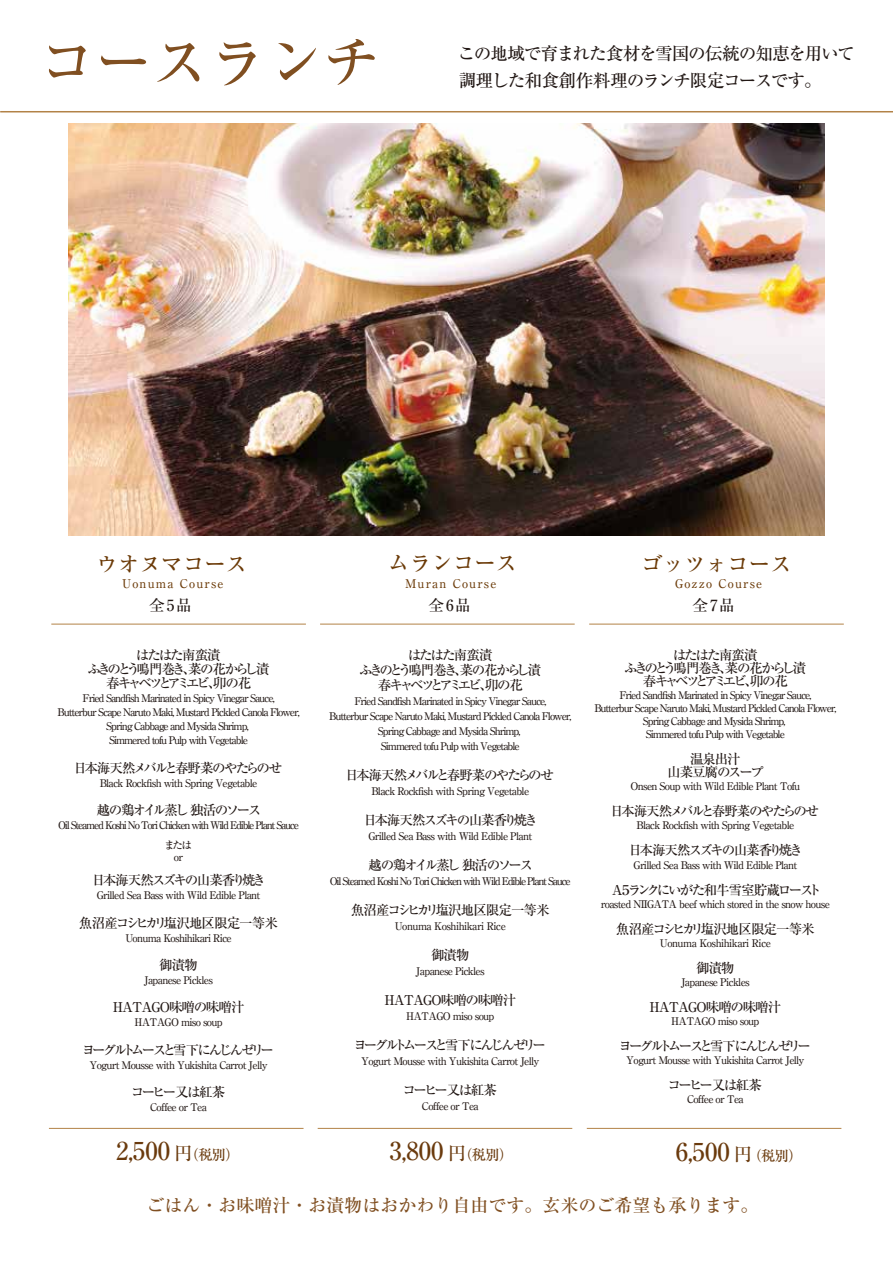
<style>
.page{position:relative;width:893px;height:1263px;background:#fff}
.page>*{position:absolute;margin:0;border:0;box-sizing:border-box;transform-origin:0 0}
.t1{font:500 57px "Ryumin Pro";color:#804f21}
.t2{font:500 24.75px "Ryumin Pro";color:#6a3a0d}
.t3{font:500 21.6px "Ryumin Pro";color:#6a3906}
.t4{font:500 18px "Ryumin Pro";color:#804f21}
.t5{font:500 17.7px/26.4px "Ryumin Pro";letter-spacing:-.06em;color:#221815}
.t6{font:500 15.45px "Ryumin Pro";letter-spacing:.12em;color:#221815}
.t7{font:500 13.5px "Ryumin Pro";letter-spacing:-.155em;color:#221815}
.t8{font:500 13.5px/15px "Ryumin Pro";letter-spacing:-.2em;color:#221815;text-align:center}
.t9{font:500 13.5px "Ryumin Pro";letter-spacing:-.07em;color:#221815}
.t10{font:500 13.5px "Ryumin Pro";letter-spacing:-.205em;color:#221815}
.t11{font:500 13.5px "Ryumin Pro";letter-spacing:-.105em;color:#221815}
.t12{font:500 13.5px/13px "Ryumin Pro";letter-spacing:-.09em;color:#221815;text-align:center}
.t13{font:500 12px "Ryumin Pro";letter-spacing:.1em;color:#6a3906}
.t14{font:500 10.5px/15px "Ryumin Pro";letter-spacing:-.085em;color:#221815;text-align:center}
.t15{font:500 10.5px "Ryumin Pro";letter-spacing:-.12em;color:#221815}
.t16{font:500 10.5px "Ryumin Pro";letter-spacing:-.05em;color:#221815}
.s1{font-size:18.15px}
.s2{font-size:14.25px}
</style>
<div class="page">
<hr style="left:589px;top:624px;width:255px;height:1px;background:#b28247">
<hr style="left:320px;top:624px;width:255px;height:1px;background:#b28247">
<hr style="left:51px;top:624px;width:255px;height:1px;background:#b28247">
<hr style="left:587px;top:1128px;width:254px;height:1px;background:#b28247">
<hr style="left:318px;top:1128px;width:254px;height:1px;background:#b28247">
<hr style="left:49px;top:1128px;width:255px;height:1px;background:#b28247">
<img style="left:69px;top:124px;width:756px;height:411px">
<hr style="left:0;top:111px;width:893px;height:1px;background:#b28247">
<h1 class="t1" style="left:38px;top:17px;width:344px">コースランチ</h1>
<h3 class="t5" style="left:458px;top:39px;width:398px">この地域で育まれた食材を雪国の伝統の知恵を用いて調理した和食創作料理のランチ限定コースです。</h3>
<h3 class="t3" style="left:97px;top:547px;width:152px">ウオヌマコース</h3>
<h3 class="t3" style="left:388px;top:546px;width:131px">ムランコース</h3>
<h3 class="t3" style="left:641px;top:547px;width:152px">ゴッツォコース</h3>
<p class="t13" style="left:122px;top:574px;width:103px">Uonuma Course</p>
<p class="t13" style="left:405px;top:574px;width:93px">Muran Course</p>
<p class="t13" style="left:675px;top:574px;width:89px">Gozzo Course</p>
<h3 class="t6" style="left:149px;top:593px;width:44px">全5品</h3>
<h3 class="t6" style="left:429px;top:593px;width:44px">全6品</h3>
<h3 class="t6" style="left:692px;top:593px;width:44px">全7品</h3>
<p class="t8" style="left:87px;top:647px;width:184px;line-height:14.1px">はたはた南蛮漬<br>ふきのとう鳴門巻き、菜の花からし漬春キャベツとアミエビ、卯の花</p>
<p class="t14" style="left:58px;top:690px;width:244px;line-height:14.1px">Fried Sandfish Marinated in Spicy Vinegar Sauce,<br>Butterbur Scape Naruto Maki, Mustard Pickled Canola Flower, Spring Cabbage and Mysida Shrimp,<br>Simmered tofu Pulp with Vegetable</p>
<p class="t7" style="left:73px;top:757px;width:210px">日本海天然メバルと春野菜のやたらのせ</p>
<p class="t14" style="left:100px;top:774px;width:159px">Black Rockfish with Spring Vegetable</p>
<p class="t7" style="left:97px;top:799px;width:166px">越の鶏オイル蒸し 独活のソース</p>
<p class="t15" style="left:58px;top:817px;width:242px">Oil Steamed Koshi No Tori Chicken with Wild Edible Plant Sauce</p>
<p class="t14" style="left:164px;top:838px;width:29px;line-height:12px">またはor</p>
<p class="t7" style="left:92px;top:870px;width:176px">日本海天然スズキの山菜香り焼き</p>
<p class="t14" style="left:97px;top:887px;width:165px">Grilled Sea Bass with Wild Edible Plant</p>
<p class="t9" style="left:79px;top:912px;width:200px">魚沼産コシヒカリ塩沢地区限定一等米</p>
<p class="t14" style="left:125px;top:929px;width:108px">Uonuma Koshihikari Rice</p>
<p class="t7" style="left:159px;top:954px;width:40px">御漬物</p>
<p class="t14" style="left:144px;top:972px;width:70px">Japanese Pickles</p>
<p class="t9" style="left:113px;top:996px;width:133px">HATAGO味噌の味噌汁</p>
<p class="t14" style="left:134px;top:1014px;width:90px">HATAGO miso soup</p>
<p class="t10" style="left:82px;top:1039px;width:194px">ヨーグルトムースと雪下にんじんゼリー</p>
<p class="t14" style="left:89px;top:1056px;width:180px">Yogurt Mousse with Yukishita Carrot Jelly</p>
<p class="t11" style="left:131px;top:1081px;width:96px">コーヒー又は紅茶</p>
<p class="t14" style="left:150px;top:1099px;width:58px">Coffee or Tea</p>
<p class="t8" style="left:359px;top:646px;width:184px">はたはた南蛮漬<br>ふきのとう鳴門巻き、菜の花からし漬春キャベツとアミエビ、卯の花</p>
<p class="t14" style="left:329px;top:692px;width:244px">Fried Sandfish Marinated in Spicy Vinegar Sauce,<br>Butterbur Scape Naruto Maki, Mustard Pickled Canola Flower, Spring Cabbage and Mysida Shrimp,<br>Simmered tofu Pulp with Vegetable</p>
<p class="t7" style="left:345px;top:764px;width:210px">日本海天然メバルと春野菜のやたらのせ</p>
<p class="t14" style="left:371px;top:782px;width:159px">Black Rockfish with Spring Vegetable</p>
<p class="t7" style="left:363px;top:809px;width:176px">日本海天然スズキの山菜香り焼き</p>
<p class="t14" style="left:368px;top:827px;width:165px">Grilled Sea Bass with Wild Edible Plant</p>
<p class="t7" style="left:368px;top:854px;width:166px">越の鶏オイル蒸し 独活のソース</p>
<p class="t15" style="left:330px;top:872px;width:242px">Oil Steamed Koshi No Tori Chicken with Wild Edible Plant Sauce</p>
<p class="t9" style="left:351px;top:899px;width:200px">魚沼産コシヒカリ塩沢地区限定一等米</p>
<p class="t16" style="left:395px;top:917px;width:113px">Uonuma Koshihikari Rice</p>
<p class="t7" style="left:431px;top:944px;width:40px">御漬物</p>
<p class="t14" style="left:416px;top:962px;width:70px">Japanese Pickles</p>
<p class="t9" style="left:384px;top:989px;width:133px">HATAGO味噌の味噌汁</p>
<p class="t14" style="left:406px;top:1007px;width:90px">HATAGO miso soup</p>
<p class="t10" style="left:353px;top:1034px;width:194px">ヨーグルトムースと雪下にんじんゼリー</p>
<p class="t14" style="left:361px;top:1052px;width:180px">Yogurt Mousse with Yukishita Carrot Jelly</p>
<p class="t11" style="left:403px;top:1079px;width:96px">コーヒー又は紅茶</p>
<p class="t14" style="left:422px;top:1097px;width:58px">Coffee or Tea</p>
<p class="t8" style="left:624px;top:647px;width:184px;line-height:13px">はたはた南蛮漬<br>ふきのとう鳴門巻き、菜の花からし漬春キャベツとアミエビ、卯の花</p>
<p class="t14" style="left:594px;top:688px;width:244px;line-height:13px">Fried Sandfish Marinated in Spicy Vinegar Sauce,<br>Butterbur Scape Naruto Maki, Mustard Pickled Canola Flower, Spring Cabbage and Mysida Shrimp,<br>Simmered tofu Pulp with Vegetable</p>
<p class="t12" style="left:667px;top:751px;width:98px">温泉出汁<br>山菜豆腐のスープ</p>
<p class="t14" style="left:631px;top:778px;width:171px">Onsen Soup with Wild Edible Plant Tofu</p>
<p class="t7" style="left:610px;top:801px;width:210px">日本海天然メバルと春野菜のやたらのせ</p>
<p class="t14" style="left:637px;top:817px;width:159px">Black Rockfish with Spring Vegetable</p>
<p class="t7" style="left:628px;top:840px;width:176px">日本海天然スズキの山菜香り焼き</p>
<p class="t14" style="left:634px;top:856px;width:165px">Grilled Sea Bass with Wild Edible Plant</p>
<p class="t7" style="left:612px;top:879px;width:211px">A５ランクにいがた和牛雪室貯蔵ロースト</p>
<p class="t14" style="left:601px;top:895px;width:230px">roasted NIIGATA beef which stored in the snow house</p>
<p class="t9" style="left:616px;top:918px;width:200px">魚沼産コシヒカリ塩沢地区限定一等米</p>
<p class="t16" style="left:660px;top:935px;width:113px">Uonuma Koshihikari Rice</p>
<p class="t7" style="left:696px;top:957px;width:40px">御漬物</p>
<p class="t14" style="left:681px;top:974px;width:70px">Japanese Pickles</p>
<p class="t9" style="left:649px;top:996px;width:133px">HATAGO味噌の味噌汁</p>
<p class="t14" style="left:671px;top:1013px;width:90px">HATAGO miso soup</p>
<p class="t10" style="left:619px;top:1035px;width:194px">ヨーグルトムースと雪下にんじんゼリー</p>
<p class="t14" style="left:626px;top:1052px;width:180px">Yogurt Mousse with Yukishita Carrot Jelly</p>
<p class="t11" style="left:668px;top:1075px;width:96px">コーヒー又は紅茶</p>
<p class="t14" style="left:687px;top:1091px;width:58px">Coffee or Tea</p>
<h2 class="t2" style="left:116px;top:1131px;width:125px">2,500 <span class="s1">円</span><span class="s2">（税別）</span></h2>
<h2 class="t2" style="left:390px;top:1131px;width:125px">3,800 <span class="s1">円</span><span class="s2">（税別）</span></h2>
<h2 class="t2" style="left:676px;top:1132px;width:128px">6,500 <span class="s1">円</span><span class="s2">（税別）</span></h2>
<h3 class="t4" style="left:146px;top:1191px;width:613px">ごはん・お味噌汁・お漬物はおかわり自由です。玄米のご希望も承ります。</h3>
</div>
